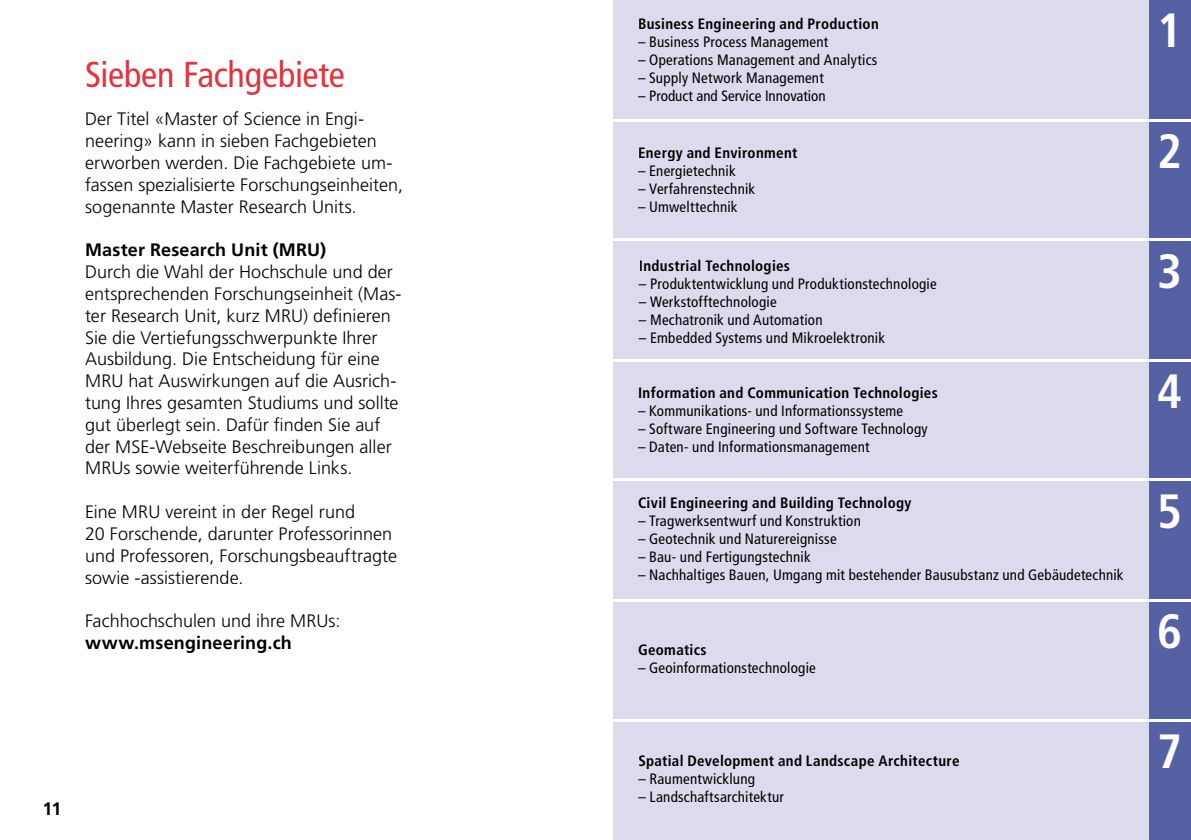
<style>
.page{position:relative;width:1191px;height:840px;background:#fff}
.page>*{position:absolute;margin:0;border:0;box-sizing:border-box;transform-origin:0 0}
.t1{font:700 condensed 48px "Frutiger LT Std";color:#fff}
.t2{font:condensed 36px "Frutiger LT Std";letter-spacing:-.005em;color:#e5323d}
.t3{font:300 18px/21.8px "Frutiger LT Std";letter-spacing:.005em;color:#000}
.t4{font:700 18px "Frutiger LT Std";letter-spacing:.01em;color:#000}
.t5{font:condensed 15px "Frutiger LT Std";letter-spacing:.015em;color:#000}
.t6{font:700 condensed 15px "Frutiger LT Std";letter-spacing:.02em;color:#000}
</style>
<div class="page">
<div style="left:1148px;top:0;width:43px;height:839px;background:#5661a3"></div>
<div style="left:612px;top:0;width:536px;height:839px;background:#dcdaed"></div>
<hr style="left:600px;top:119px;width:591px;height:2px;background:#fff">
<hr style="left:595px;top:239px;width:596px;height:2px;background:#fff">
<hr style="left:600px;top:359px;width:591px;height:2px;background:#fff">
<hr style="left:600px;top:478px;width:591px;height:2px;background:#fff">
<hr style="left:600px;top:598px;width:591px;height:2px;background:#fff">
<hr style="left:600px;top:718px;width:591px;height:2px;background:#fff">
<h2 class="t2" style="left:85px;top:53px;width:261px">Sieben Fachgebiete</h2>
<p class="t3" style="left:85px;top:108px;width:319px">Der Titel «Master of Science in Engi&shy;neering» kann in sieben Fachgebieten erworben werden. Die Fachgebiete um&shy;fassen spezialisierte Forschungseinheiten, sogenannte Master Research Units.</p>
<p class="t4" style="left:85px;top:239px;width:243px">Master Research Unit (MRU)</p>
<p class="t3" style="left:85px;top:261px;width:318px">Durch die Wahl der Hochschule und der entsprechenden Forschungseinheit (Mas&shy;ter Research Unit, kurz MRU) definieren Sie die Vertiefungsschwerpunkte Ihrer Ausbildung. Die Entscheidung für eine MRU hat Auswirkungen auf die Ausrich&shy;tung Ihres gesamten Studiums und sollte gut überlegt sein. Dafür finden Sie auf der MSE-Webseite Beschreibungen aller MRUs sowie weiterführende Links.</p>
<p class="t3" style="left:85px;top:501px;width:313px">Eine MRU vereint in der Regel rund<br>20 Forschende, darunter Professorinnen und Professoren, Forschungsbeauftragte sowie -assistierende.</p>
<p class="t3" style="left:85px;top:610px;width:257px">Fachhochschulen und ihre MRUs:</p>
<p class="t4" style="left:85px;top:632px;width:208px">www.msengineering.ch</p>
<p class="t4" style="left:43px;top:797px;width:21px">11</p>
<p class="t6" style="left:638px;top:15px;width:242px">Business Engineering and Production</p>
<p class="t5" style="left:638px;top:33px;width:192px">– Business Process Management</p>
<p class="t5" style="left:638px;top:51px;width:241px">– Operations Management and Analytics</p>
<p class="t5" style="left:638px;top:69px;width:187px">– Supply Network Management</p>
<p class="t5" style="left:638px;top:87px;width:189px">– Product and Service Innovation</p>
<p class="t6" style="left:638px;top:143px;width:161px">Energy and Environment</p>
<p class="t5" style="left:638px;top:161px;width:99px">– Energietechnik</p>
<p class="t5" style="left:638px;top:179px;width:119px">– Verfahrenstechnik</p>
<p class="t5" style="left:638px;top:197px;width:101px">– Umwelttechnik</p>
<p class="t6" style="left:639px;top:257px;width:153px">Industrial Technologies</p>
<p class="t5" style="left:639px;top:275px;width:299px">– Produktentwicklung und Produktionstechnologie</p>
<p class="t5" style="left:639px;top:293px;width:139px">– Werkstofftechnologie</p>
<p class="t5" style="left:639px;top:311px;width:185px">– Mechatronik und Automation</p>
<p class="t5" style="left:639px;top:329px;width:247px">– Embedded Systems und Mikroelektronik</p>
<p class="t6" style="left:638px;top:383px;width:301px">Information and Communication Technologies</p>
<p class="t5" style="left:638px;top:401px;width:267px">– Kommunikations- und Informationssysteme</p>
<p class="t5" style="left:638px;top:419px;width:291px">– Software Engineering und Software Technology</p>
<p class="t5" style="left:638px;top:437px;width:233px">– Daten- und Informationsmanagement</p>
<p class="t6" style="left:638px;top:493px;width:275px">Civil Engineering and Building Technology</p>
<p class="t5" style="left:638px;top:511px;width:224px">– Tragwerksentwurf und Konstruktion</p>
<p class="t5" style="left:638px;top:529px;width:200px">– Geotechnik und Naturereignisse</p>
<p class="t5" style="left:638px;top:547px;width:174px">– Bau- und Fertigungstechnik</p>
<p class="t5" style="left:638px;top:565px;width:487px">– Nachhaltiges Bauen, Umgang mit bestehender Bausubstanz und Gebäudetechnik</p>
<p class="t6" style="left:638px;top:641px;width:70px">Geomatics</p>
<p class="t5" style="left:638px;top:659px;width:179px">– Geoinformationstechnologie</p>
<p class="t6" style="left:638px;top:751px;width:323px">Spatial Development and Landscape Architecture</p>
<p class="t5" style="left:638px;top:769px;width:118px">– Raumentwicklung</p>
<p class="t5" style="left:638px;top:787px;width:147px">– Landschaftsarchitektur</p>
<h1 class="t1" style="left:1157px;top:2px;width:26px">1</h1>
<h1 class="t1" style="left:1157px;top:122px;width:26px">2</h1>
<h1 class="t1" style="left:1157px;top:242px;width:26px">3</h1>
<h1 class="t1" style="left:1157px;top:362px;width:26px">4</h1>
<h1 class="t1" style="left:1157px;top:482px;width:26px">5</h1>
<h1 class="t1" style="left:1157px;top:602px;width:26px">6</h1>
<h1 class="t1" style="left:1157px;top:722px;width:26px">7</h1>
</div>
